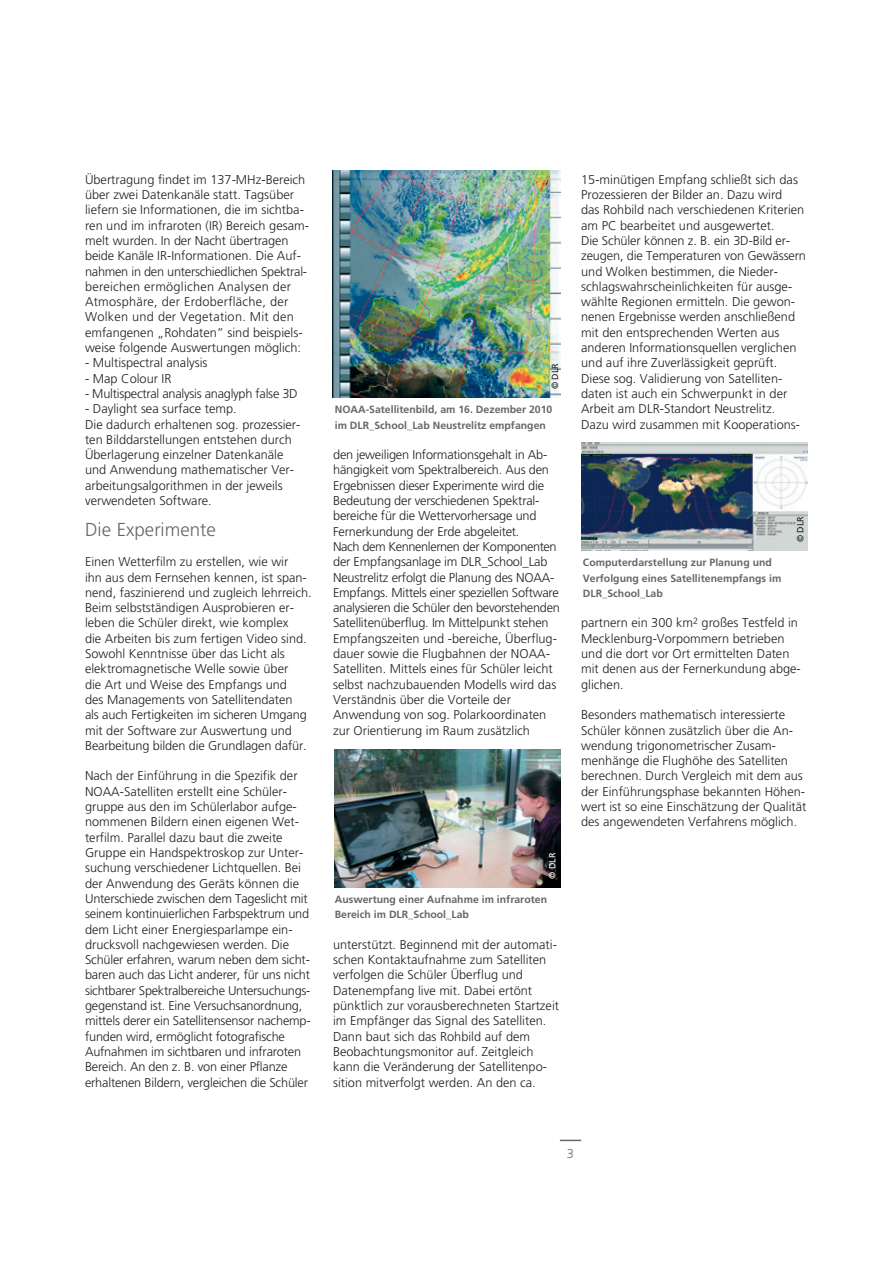
<style>
.page{position:relative;width:893px;height:1263px;background:#fff}
.page>*{position:absolute;margin:0;border:0;box-sizing:border-box;transform-origin:0 0}
.t1{font:300 18.75px "Frutiger LT Std";color:#67676a}
.t2{font:300 12.75px/15.3px "Frutiger LT Std";color:#231f20}
.t3{font:300 12.75px "Frutiger LT Std";letter-spacing:-.02em;color:#231f20}
.t4{font:300 12.75px "Frutiger LT Std";color:#67676a}
.t5{font:700 10.5px/15.3px "Frutiger LT Std";color:#67676a}
.t6{font:9px "Frutiger LT Std";color:#231f20}
.t7{font:9px "Frutiger LT Std";color:#fff}
</style>
<div class="page">
<svg style="left:560px;top:1140px;width:21px;height:1px"></svg>
<img style="left:332px;top:170px;width:228px;height:228px">
<img style="left:334px;top:750px;width:226px;height:137px">
<img style="left:581px;top:443px;width:227px;height:107px">
<p class="t2" style="left:85px;top:172px;width:225px">Übertragung findet im 137-MHz-Bereich über zwei Datenkanäle statt. Tagsüber liefern sie Informationen, die im sichtba&shy;ren und im infraroten (IR) Bereich gesam&shy;melt wurden. In der Nacht übertragen beide Kanäle IR-Informationen. Die Auf&shy;nahmen in den unterschiedlichen Spektral--- bereichen ermöglichen Analysen der Atmosphäre, der Erdoberfläche, der Wolken und der Vegetation. Mit den emfangenen „Rohdaten” sind beispiels&shy;weise folgende Auswertungen möglich:</p>
<p class="t2" style="left:85px;top:355px;width:124px">- Multispectral analysis</p>
<p class="t2" style="left:85px;top:371px;width:88px">- Map Colour IR</p>
<p class="t3" style="left:85px;top:386px;width:214px">- Multispectral analysis anaglyph false 3D</p>
<p class="t2" style="left:85px;top:401px;width:217px">- Daylight sea surface temp.<br>Die dadurch erhaltenen sog. prozessier&shy;ten Bilddarstellungen entstehen durch Überlagerung einzelner Datenkanäle und Anwendung mathematischer Ver&shy;arbeitungsalgorithmen in der jeweils verwendeten Software.</p>
<h1 class="t1" style="left:85px;top:518px;width:132px">Die Experimente</h1>
<p class="t2" style="left:85px;top:554px;width:228px">Einen Wetterfilm zu erstellen, wie wir<br>ihn aus dem Fernsehen kennen, ist span&shy;nend, faszinierend und zugleich lehrreich.<br>Beim selbstständigen Ausprobieren er&shy;leben die Schüler direkt, wie komplex<br>die Arbeiten bis zum fertigen Video sind.<br>Sowohl Kenntnisse über das Licht als elektromagnetische Welle sowie über<br>die Art und Weise des Empfangs und<br>des Managements von Satellitendaten<br>als auch Fertigkeiten im sicheren Umgang mit der Software zur Auswertung und Bearbeitung bilden die Grundlagen dafür.</p>
<p class="t2" style="left:85px;top:769px;width:227px">Nach der Einführung in die Spezifik der NOAA-Satelliten erstellt eine Schüler&shy;gruppe aus den im Schülerlabor aufge&shy;nommenen Bildern einen eigenen Wet&shy;terfilm. Parallel dazu baut die zweite Gruppe ein Handspektroskop zur Unter&shy;suchung verschiedener Lichtquellen. Bei der Anwendung des Geräts können die Unterschiede zwischen dem Tageslicht mit seinem kontinuierlichen Farbspektrum und dem Licht einer Energiesparlampe ein&shy;drucksvoll nachgewiesen werden. Die Schüler erfahren, warum neben dem sicht&shy;baren auch das Licht anderer, für uns nicht sichtbarer Spektralbereiche Untersuchungs&shy;gegenstand ist. Eine Versuchsanordnung, mittels derer ein Satellitensensor nachemp&shy;funden wird, ermöglicht fotografische Aufnahmen im sichtbaren und infraroten Bereich. An den z. B. von einer Pflanze erhaltenen Bildern, vergleichen die Schüler</p>
<p class="t6" style="left:550px;top:389px;width:28px;rotate:-90deg">© DLR</p>
<p class="t5" style="left:335px;top:402px;width:219px">NOAA-Satellitenbild, am 16. Dezember 2010 im DLR_School_Lab Neustrelitz empfangen</p>
<p class="t2" style="left:333px;top:447px;width:228px">den jeweiligen Informationsgehalt in Ab-- hängigkeit vom Spektralbereich. Aus den Ergebnissen dieser Experimente wird die Bedeutung der verschiedenen Spektral&shy;bereiche für die Wettervorhersage und Fernerkundung der Erde abgeleitet.<br>Nach dem Kennenlernen der Komponenten der Empfangsanlage im DLR_School_Lab Neustrelitz erfolgt die Planung des NOAA-Empfangs. Mittels einer speziellen Software analysieren die Schüler den bevorstehenden Satellitenüberflug. Im Mittelpunkt stehen Empfangszeiten und -bereiche, Überflug&shy;dauer sowie die Flugbahnen der NOAA-Satelliten. Mittels eines für Schüler leicht selbst nachzubauenden Modells wird das Verständnis über die Vorteile der Anwendung von sog. Polarkoordinaten zur Orientierung im Raum zusätzlich</p>
<p class="t7" style="left:547px;top:879px;width:28px;rotate:-90deg">© DLR</p>
<p class="t5" style="left:335px;top:892px;width:214px">Auswertung einer Aufnahme im infraroten<br>Bereich im DLR_School_Lab</p>
<p class="t2" style="left:333px;top:937px;width:227px">unterstützt. Beginnend mit der automati&shy;schen Kontaktaufnahme zum Satelliten verfolgen die Schüler Überflug und Datenempfang live mit. Dabei ertönt pünktlich zur vorausberechneten Startzeit im Empfänger das Signal des Satelliten.<br>Dann baut sich das Rohbild auf dem Beobachtungsmonitor auf. Zeitgleich kann die Veränderung der Satellitenpo&shy;sition mitverfolgt werden. An den ca.</p>
<p class="t2" style="left:581px;top:172px;width:226px">15-minütigen Empfang schließt sich das Prozessieren der Bilder an. Dazu wird<br>das Rohbild nach verschiedenen Kriterien am PC bearbeitet und ausgewertet.<br>Die Schüler können z. B. ein 3D-Bild er&shy;zeugen, die Temperaturen von Gewässern und Wolken bestimmen, die Nieder&shy;schlagswahrscheinlichkeiten für ausge&shy;wählte Regionen ermitteln. Die gewon&shy;nenen Ergebnisse werden anschließend mit den entsprechenden Werten aus anderen Informationsquellen verglichen und auf ihre Zuverlässigkeit geprüft.<br>Diese sog. Validierung von Satelliten&shy;daten ist auch ein Schwerpunkt in der Arbeit am DLR-Standort Neustrelitz.<br>Dazu wird zusammen mit Kooperations-</p>
<p class="t5" style="left:583px;top:555px;width:200px">Computerdarstellung zur Planung und<br>Verfolgung eines Satellitenempfangs im<br>DLR_School_Lab</p>
<p class="t6" style="left:795px;top:542px;width:28px;rotate:-90deg">© DLR</p>
<p class="t2" style="left:581px;top:616px;width:221px">partnern ein 300 km<sup>2</sup> großes Testfeld in<br>Mecklenburg-Vorpommern betrieben und die dort vor Ort ermittelten Daten mit denen aus der Fernerkundung abge&shy;glichen.</p>
<p class="t2" style="left:581px;top:707px;width:227px">Besonders mathematisch interessierte Schüler können zusätzlich über die An&shy;wendung trigonometrischer Zusam&shy;menhänge die Flughöhe des Satelliten berechnen. Durch Vergleich mit dem aus der Einführungsphase bekannten Höhen&shy;wert ist so eine Einschätzung der Qualität des angewendeten Verfahrens möglich.</p>
<p class="t4" style="left:567px;top:1147px;width:9px">3</p>
</div>
